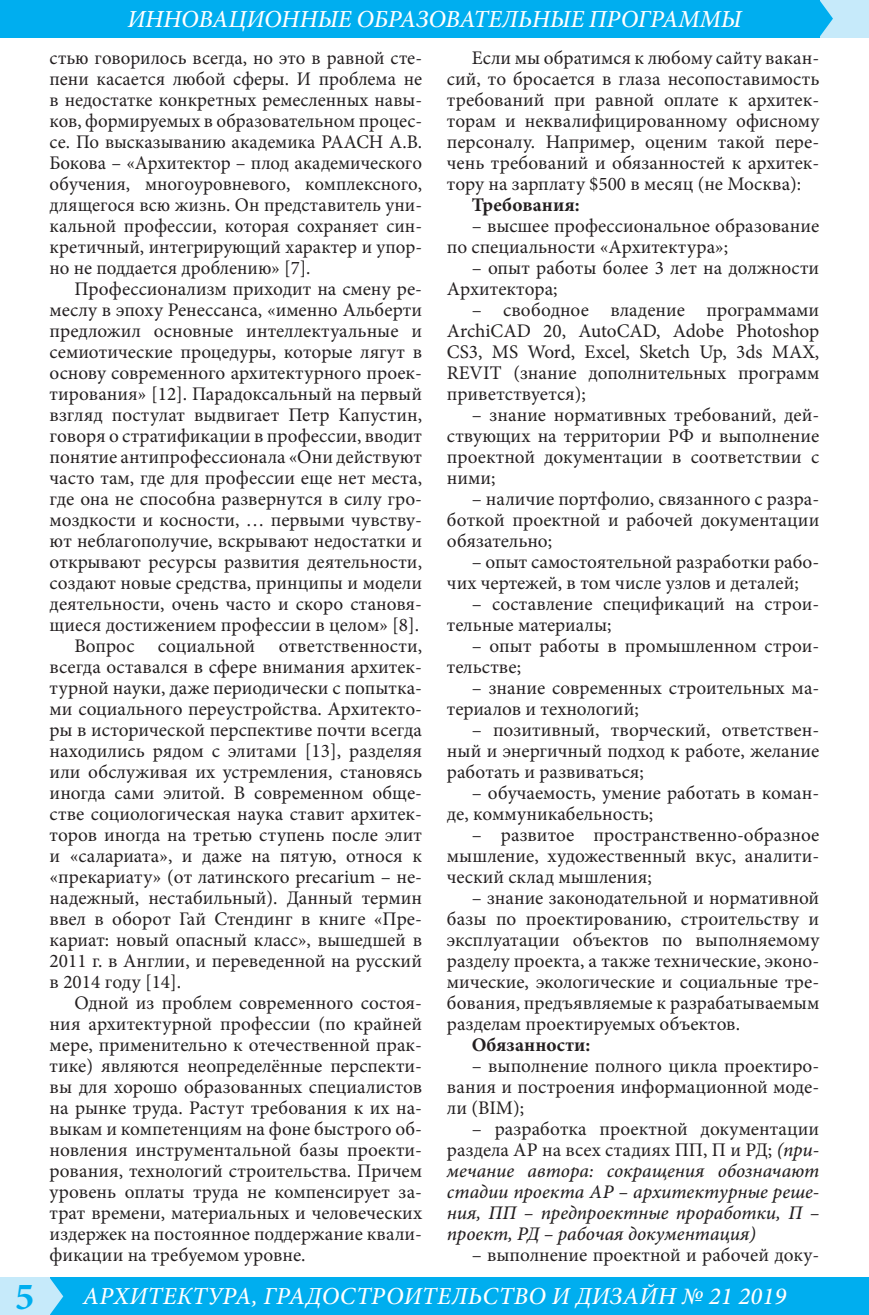
<style>
.page{position:relative;width:869px;height:1315px;background:#fff}
.page>*{position:absolute;margin:0;border:0;box-sizing:border-box;transform-origin:0 0}
.t1{font:700 38.5px "Minion Pro";color:#00aeef}
.t2{font:italic 500 24.5px "Minion Pro";color:#fff}
.t3{font:19.25px/21px "Minion Pro";color:#231f20;text-align:justify}
.t4{font:italic 500 19.25px/21px "Minion Pro";color:#231f20;text-align:justify}
.t5{font:700 19.25px "Minion Pro";color:#231f20}
.s1{font-weight:400;font-style:normal}
</style>
<div class="page">
<div style="left:46px;top:1277px;width:822px;height:38px;background:#00aeef"></div>
<div style="left:819px;top:0;width:49px;height:37px;background:#c6eafa"></div>
<div style="left:0;top:1277px;width:50px;height:38px;background:#c6eafa"></div>
<div style="left:0;top:0;width:819px;height:37px;background:#00aeef"></div>
<svg style="left:50px;top:1278px;width:13px;height:37px"></svg>
<svg style="left:819px;top:0;width:13px;height:37px"></svg>
<p class="t2" style="left:127px;top:2px;width:615px">ИННОВАЦИОННЫЕ ОБРАЗОВАТЕЛЬНЫЕ ПРОГРАММЫ</p>
<p class="t3" style="left:50px;top:47px;width:374px">стью говорилось всегда, но это в равной сте&shy;пени касается любой сферы. И проблема не в недостатке конкретных ремесленных навы&shy;ков, формируемых в образовательном процес&shy;се. По высказыванию академика РААСН А.В.<br>Бокова – «Архитектор – плод академического обучения, многоуровневого, комплексного, длящегося всю жизнь. Он представитель уни&shy;кальной профессии, которая сохраняет син&shy;кретичный, интегрирующий характер и упор&shy;но не поддается дроблению» [7].</p>
<p class="t3" style="left:50px;top:278px;width:374px;text-indent:25px">Профессионализм приходит на смену ре&shy;меслу в эпоху Ренессанса, «именно Альберти предложил основные интеллектуальные и семиотические процедуры, которые лягут в основу современного архитектурного проек&shy;тирования» [12]. Парадоксальный на первый взгляд постулат выдвигает Петр Капустин, говоря о стратификации в профессии, вводит понятие антипрофессионала «Они действуют часто там, где для профессии еще нет места, где она не способна развернутся в силу гро&shy;моздкости и косности, … первыми чувству&shy;ют неблагополучие, вскрывают недостатки и открывают ресурсы развития деятельности, создают новые средства, принципы и модели деятельности, очень часто и скоро становя&shy;щиеся достижением профессии в целом» [8].</p>
<p class="t3" style="left:50px;top:635px;width:374px;text-indent:25px">Вопрос социальной ответственности, всегда оставался в сфере внимания архитек&shy;турной науки, даже периодически с попытка&shy;ми социального переустройства. Архитекто&shy;ры в исторической перспективе почти всегда находились рядом с элитами [13], разделяя или обслуживая их устремления, становясь иногда сами элитой. В современном обще&shy;стве социологическая наука ставит архитек&shy;торов иногда на третью ступень после элит и «салариата», и даже на пятую, относя к «прекариату» (от латинского precarium – не&shy;надежный, нестабильный). Данный термин ввел в оборот Гай Стендинг в книге «Пре&shy;кариат: новый опасный класс», вышедшей в 2011 г. в Англии, и переведенной на русский в 2014 году [14].</p>
<p class="t3" style="left:50px;top:992px;width:374px;text-indent:25px">Одной из проблем современного состоя&shy;ния архитектурной профессии (по крайней мере, применительно к отечественной прак&shy;тике) являются неопределённые перспекти&shy;вы для хорошо образованных специалистов на рынке труда. Растут требования к их на&shy;выкам и компетенциям на фоне быстрого об&shy;новления инструментальной базы проекти&shy;рования, технологий строительства. Причем уровень оплаты труда не компенсирует за&shy;трат времени, материальных и человеческих издержек на постоянное поддержание квали&shy;фикации на требуемом уровне.</p>
<p class="t3" style="left:446px;top:47px;width:374px;text-indent:25px">Если мы обратимся к любому сайту вакан&shy;сий, то бросается в глаза несопоставимость требований при равной оплате к архитек&shy;торам и неквалифицированному офисному персоналу. Например, оценим такой пере&shy;чень требований и обязанностей к архитек&shy;тору на зарплату $500 в месяц (не Москва):</p>
<p class="t5" style="left:471px;top:191px;width:109px">Требования:</p>
<p class="t3" style="left:446px;top:215px;width:374px;text-indent:25px">– высшее профессиональное образование по специальности «Архитектура»;</p>
<p class="t3" style="left:446px;top:257px;width:374px;text-indent:25px">– опыт работы более 3 лет на должности<br>Архитектора;</p>
<p class="t3" style="left:446px;top:299px;width:374px;text-indent:25px">– свободное владение программами ArchiCAD 20, AutoCAD, Adobe Photoshop СS3, MS Word, Excel, Sketch Up, 3ds MAX, REVIT (знание дополнительных программ приветствуется);</p>
<p class="t3" style="left:446px;top:404px;width:374px;text-indent:25px">– знание нормативных требований‚ дей&shy;ствующих на территории РФ и выполнение проектной документации в соответствии с ними;</p>
<p class="t3" style="left:446px;top:488px;width:374px;text-indent:25px">– наличие портфолио, связанного с разра&shy;боткой проектной и рабочей документации обязательно;</p>
<p class="t3" style="left:446px;top:551px;width:374px;text-indent:25px">– опыт самостоятельной разработки рабо&shy;чих чертежей, в том числе узлов и деталей;</p>
<p class="t3" style="left:446px;top:593px;width:374px;text-indent:25px">– составление спецификаций на строи&shy;тельные материалы;</p>
<p class="t3" style="left:446px;top:635px;width:374px;text-indent:25px">– опыт работы в промышленном строи&shy;тельстве;</p>
<p class="t3" style="left:446px;top:677px;width:374px;text-indent:25px">– знание современных строительных ма&shy;териалов и технологий;</p>
<p class="t3" style="left:446px;top:719px;width:374px;text-indent:25px">– позитивный, творческий, ответствен&shy;ный и энергичный подход к работе, желание работать и развиваться;</p>
<p class="t3" style="left:446px;top:782px;width:374px;text-indent:25px">– обучаемость, умение работать в коман&shy;де, коммуникабельность;</p>
<p class="t3" style="left:446px;top:824px;width:374px;text-indent:25px">– развитое пространственно-образное мышление, художественный вкус, аналити&shy;ческий склад мышления;</p>
<p class="t3" style="left:446px;top:887px;width:374px;text-indent:25px">– знание законодательной и нормативной базы по проектированию, строительству и эксплуатации объектов по выполняемому разделу проекта, а также технические, эконо&shy;мические, экологические и социальные тре&shy;бования, предъявляемые к разрабатываемым разделам проектируемых объектов.</p>
<p class="t5" style="left:471px;top:1031px;width:120px">Обязанности:</p>
<p class="t3" style="left:446px;top:1055px;width:374px;text-indent:25px">– выполнение полного цикла проектиро&shy;вания и построения информационной моде&shy;ли (BIM);</p>
<p class="t4" style="left:446px;top:1118px;width:374px;text-indent:25px"><span class="s1">– разработка проектной документации раздела АР на всех стадиях ПП, П и РД;</span> (при&shy;мечание автора: сокращения обозначают стадии проекта АР – архитектурные реше&shy;ния, ПП – предпроектные проработки, П – проект, РД – рабочая документация)</p>
<p class="t3" style="left:471px;top:1244px;width:349px">– выполнение проектной и рабочей доку-</p>
<h1 class="t1" style="left:15px;top:1269px;width:21px">5</h1>
<p class="t2" style="left:83px;top:1279px;width:704px">АРХИТЕКТУРА, ГРАДОСТРОИТЕЛЬСТВО И ДИЗАЙН № 21 2019</p>
</div>
